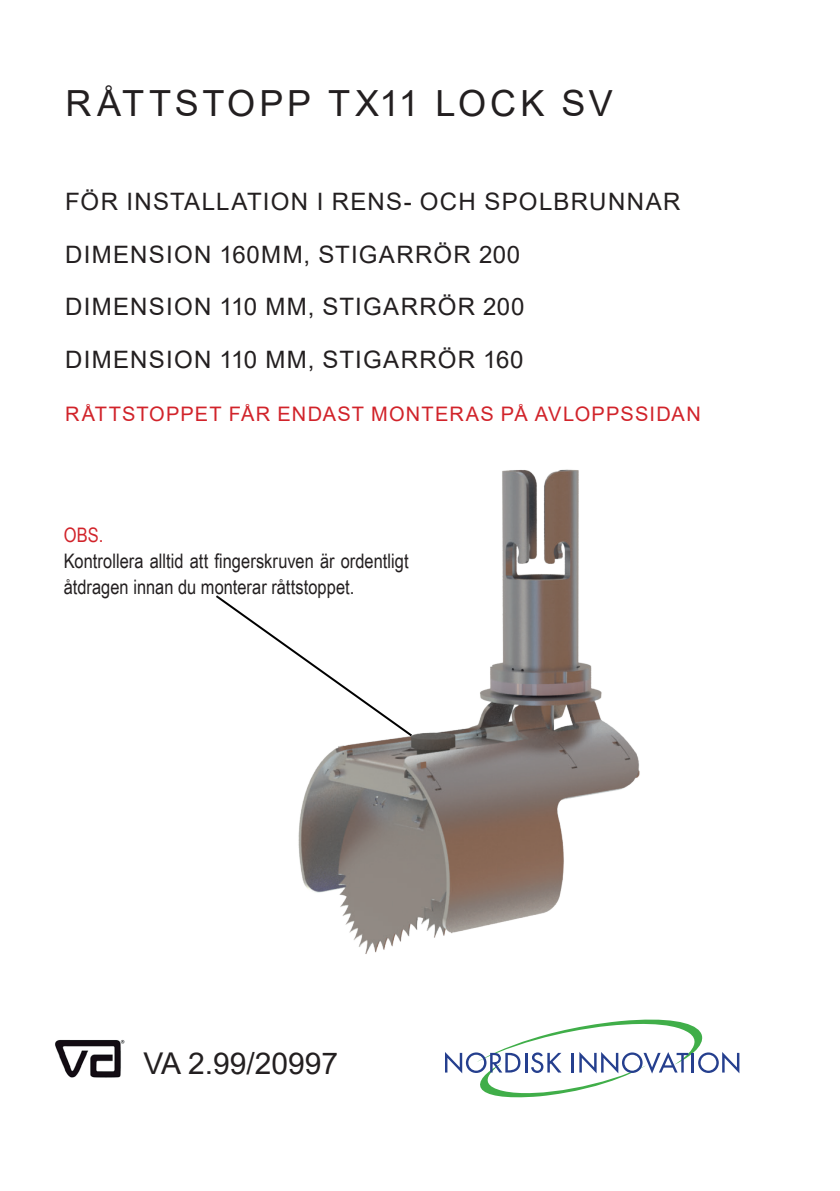
<style>
.page{position:relative;width:840px;height:1191px;background:#fff}
.page>*{position:absolute;margin:0;border:0;box-sizing:border-box;transform-origin:0 0}
.t1{font:36px "Arial";letter-spacing:.1em;color:#231f20}
.t2{font:30px "Arial";color:#231f20}
.t3{font:24px/52.6px "Arial";letter-spacing:.05em;color:#231f20}
.t4{font:20px/26px "Arial Narrow";color:#231f20}
.t5{font:20px "Arial";letter-spacing:.055em;color:#d1232a}
.t6{font:20px "Arial Narrow";color:#d1232a}
</style>
<div class="page">
<img style="left:298px;top:469px;width:342px;height:485px">
<svg style="left:298px;top:561px;width:124px;height:209px"></svg>
<svg style="left:231px;top:608px;width:183px;height:130px"></svg>
<svg style="left:445px;top:1019px;width:294px;height:79px"></svg>
<div style="left:55px;top:517px;width:363px;height:91px;background:#fff"></div>
<img style="left:55px;top:1039px;width:70px;height:38px">
<h1 class="t1" style="left:65px;top:78px;width:548px">RÅTTSTOPP TX11 LOCK SV</h1>
<p class="t3" style="left:65px;top:175px;width:616px">FÖR INSTALLATION I RENS- OCH SPOLBRUNNAR DIMENSION 160MM, STIGARRÖR 200<br>DIMENSION 110 MM, STIGARRÖR 200<br>DIMENSION 110 MM, STIGARRÖR 160</p>
<p class="t5" style="left:65px;top:400px;width:637px">RÅTTSTOPPET FÅR ENDAST MONTERAS PÅ AVLOPPSSIDAN</p>
<p class="t6" style="left:64px;top:520px;width:41px">OBS.</p>
<p class="t4" style="left:64px;top:547px;width:346px">Kontrollera alltid att fingerskruven är ordentligt åtdragen innan du monterar råttstoppet.</p>
<p class="t2" style="left:143px;top:1042px;width:196px">VA 2.99/20997</p>
</div>
